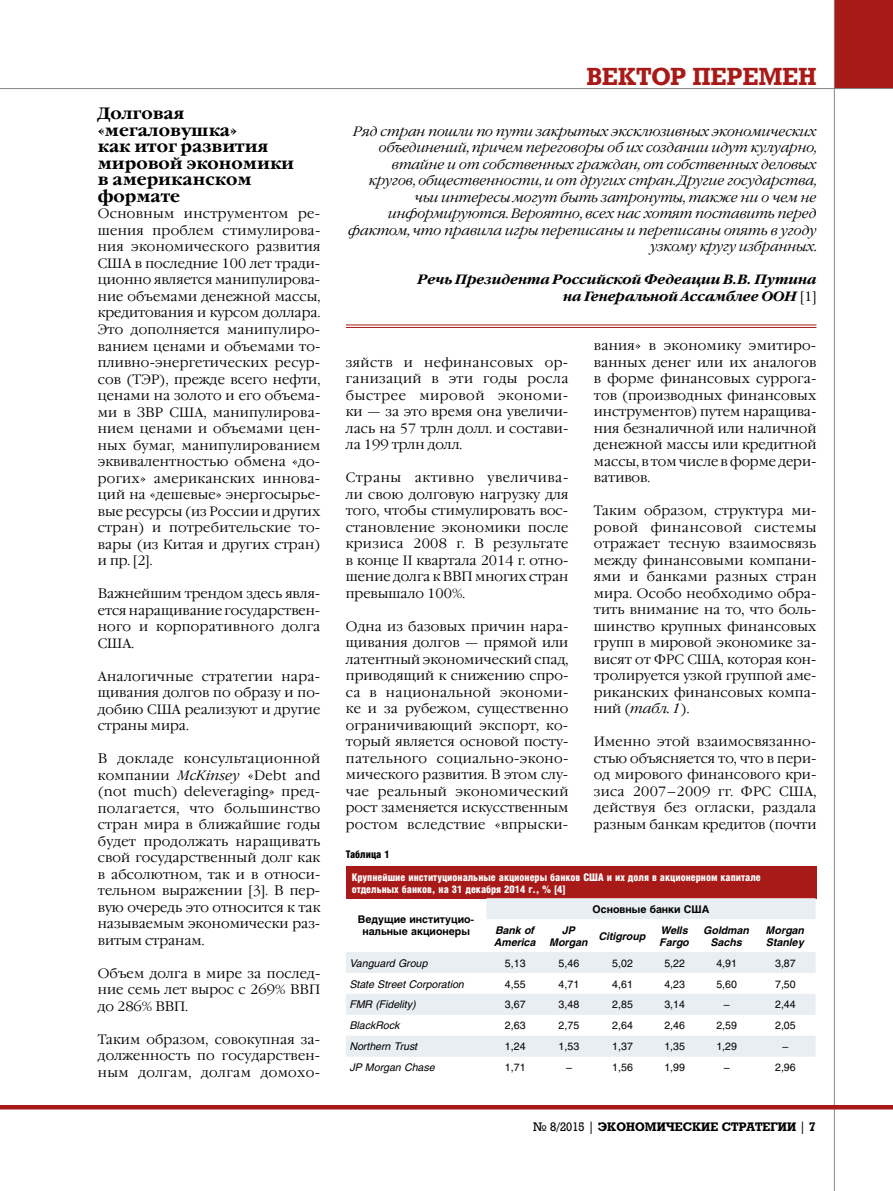
<style>
.page{position:relative;width:893px;height:1191px;background:#fff}
.page>*{position:absolute;margin:0;border:0;box-sizing:border-box;transform-origin:0 0}
.t1{font:700 24px "Rodeo";letter-spacing:.005em;color:#a81a18}
.t2{font:700 16.5px/16.5px "Garamond C";color:#000}
.t3{font:300 13.5px/16.5px "Garamond C";letter-spacing:.005em;color:#000;text-align:justify}
.t4{font:italic 300 13.5px/16.5px "Garamond C";color:#000;text-align:right}
.t5{font:italic 700 13.5px/16.5px "Garamond C";color:#000;text-align:right}
.t6{font:700 12px "Rodeo";color:#000}
.t7{font:10.5px "Helios";color:#000}
.t8{font:900 10.5px/12px "Helios Cond";color:#fff}
.t9{font:italic 10.5px "Helios";color:#000}
.t10{font:italic 700 10.5px/12px "Helios";color:#000}
.t11{font:700 10.5px/12px "Helios";color:#000;text-align:center}
.t12{font:900 10.5px "Helios Cond";color:#000}
.s1{font-style:italic}
.s2{font-weight:300;font-style:normal}
.s3{font-weight:400}
</style>
<div class="page">
<div style="left:834px;top:0;width:59px;height:89px;background:#a81a18"></div>
<hr style="left:0;top:88px;width:893px;height:1px;background:#868786">
<hr style="left:834px;top:0;width:1px;height:1191px;background:#868786">
<hr style="left:0;top:1105px;width:893px;height:4px;background:#a81a18">
<div style="left:346px;top:866px;width:470px;height:32px;background:#a81a18"></div>
<hr style="left:346px;top:325px;width:470px;height:1px;background:#a81a18">
<hr style="left:346px;top:327px;width:470px;height:1px;background:#a81a18">
<svg style="left:346px;top:898px;width:469px;height:158px"></svg>
<p class="t2" style="left:98px;top:106px;width:198px">Долговая «мегаловушка»<br>как итог развития мировой экономики в американском формате</p>
<p class="t3" style="left:98px;top:206px;width:224px">Основным инструментом ре&shy;шения проблем стимулирова&shy;ния экономического развития США в последние 100 лет тради&shy;ционно является манипулирова&shy;ние объемами денежной массы, кредитования и курсом доллара.<br>Это дополняется манипулиро&shy;ванием ценами и объемами то&shy;пливно-энергетических ресур&shy;сов (ТЭР), прежде всего нефти, ценами на золото и его объема&shy;ми в ЗВР США, манипулирова&shy;нием ценами и объемами цен&shy;ных бумаг, манипулированием эквивалентностью обмена «до&shy;рогих» американских иннова&shy;ций на «дешевые» энергосырье&shy;вые ресурсы (из России и других стран) и потребительские то&shy;вары (из Китая и других стран) и пр. [2].</p>
<p class="t3" style="left:98px;top:585px;width:224px">Важнейшим трендом здесь явля&shy;ется наращивание государствен&shy;ного и корпоративного долга США.</p>
<p class="t3" style="left:98px;top:668px;width:224px">Аналогичные стратегии нара&shy;щивания долгов по образу и по&shy;добию США реализуют и другие страны мира.</p>
<p class="t3" style="left:98px;top:750px;width:224px">В докладе консультационной компании <span class="s1">McKinsey</span> «Debt and (not much) deleveraging» пред&shy;полагается, что большинство стран мира в ближайшие годы будет продолжать наращивать свой государственный долг как в абсолютном, так и в относи&shy;тельном выражении [3]. В пер&shy;вую очередь это относится к так называемым экономически раз&shy;витым странам.</p>
<p class="t3" style="left:98px;top:965px;width:224px">Объем долга в мире за послед&shy;ние семь лет вырос с 269% ВВП до 286% ВВП.</p>
<p class="t3" style="left:98px;top:1031px;width:224px">Таким образом, совокупная за&shy;долженность по государствен&shy;ным долгам, долгам домохо-</p>
<h1 class="t1" style="left:587px;top:62px;width:231px">ВЕКТОР ПЕРЕМЕН</h1>
<p class="t4" style="left:348px;top:124px;width:470px">Ряд стран пошли по пути закрытых эксклюзивных экономических объединений, причем переговоры об их создании идут кулуарно, втайне и от собственных граждан, от собственных деловых кругов, общественности, и от других стран. Другие государства, чьи интересы могут быть затронуты, также ни о чем не информируются. Вероятно, всех нас хотят поставить перед фактом, что правила игры переписаны и переписаны опять в угоду узкому кругу избранных.</p>
<p class="t5" style="left:418px;top:272px;width:400px">Речь Президента Российской Федеации В.В. Путина на Генеральной Ассамблее ООН <span class="s2">[1]</span></p>
<p class="t3" style="left:346px;top:354px;width:224px">зяйств и нефинансовых ор&shy;ганизаций в эти годы росла быстрее мировой экономи&shy;ки — за это время она увеличи&shy;лась на 57 трлн долл. и состави&shy;ла 199 трлн долл.</p>
<p class="t3" style="left:346px;top:470px;width:224px">Страны активно увеличива&shy;ли свою долговую нагрузку для того, чтобы стимулировать вос&shy;становление экономики после кризиса 2008 г. В результате в конце II квартала 2014 г. отно&shy;шение долга к ВВП многих стран превышало 100%.</p>
<p class="t3" style="left:346px;top:618px;width:224px">Одна из базовых причин нара&shy;щивания долгов — прямой или латентный экономический спад, приводящий к снижению спро&shy;са в национальной экономи&shy;ке и за рубежом, существенно ограничивающий экспорт, ко&shy;торый является основой посту&shy;пательного социально-эконо&shy;мического развития. В этом слу&shy;чае реальный экономический рост заменяется искусственным ростом вследствие «впрыски-</p>
<p class="t12" style="left:346px;top:848px;width:45px">Таблица 1</p>
<p class="t3" style="left:594px;top:338px;width:224px">вания» в экономику эмитиро&shy;ванных денег или их аналогов в форме финансовых суррога&shy;тов (производных финансовых инструментов) путем наращива&shy;ния безналичной или наличной денежной массы или кредитной массы, в том числе в форме дери&shy;вативов.</p>
<p class="t3" style="left:594px;top:503px;width:224px">Таким образом, структура ми&shy;ровой финансовой системы отражает тесную взаимосвязь между финансовыми компани&shy;ями и банками разных стран мира. Особо необходимо обра&shy;тить внимание на то, что боль&shy;шинство крупных финансовых групп в мировой экономике за&shy;висят от ФРС США, которая кон&shy;тролируется узкой группой аме&shy;риканских финансовых компа&shy;ний (<span class="s1">табл. 1</span>).</p>
<p class="t3" style="left:594px;top:734px;width:224px">Именно этой взаимосвязанно&shy;стью объясняется то, что в пери&shy;од мирового финансового кри&shy;зиса 2007–2009 гг. ФРС США, действуя без огласки, раздала разным банкам кредитов (почти</p>
<p class="t8" style="left:352px;top:870px;width:410px">Крупнейшие институциональные акционеры банков США и их доля в акционерном капитале отдельных банков, на 31 декабря 2014 г., % [4]</p>
<p class="t11" style="left:358px;top:913px;width:118px">Ведущие институцио&shy;нальные акционеры</p>
<p class="t11" style="left:593px;top:903px;width:118px">Основные банки США</p>
<p class="t10" style="left:494px;top:924px;width:43px">Bank of<br>America</p>
<p class="t10" style="left:550px;top:924px;width:40px;text-align:center">JP<br>Morgan</p>
<p class="t10" style="left:599px;top:930px;width:48px">Citigroup</p>
<p class="t10" style="left:660px;top:924px;width:31px">Wells<br>Fargo</p>
<p class="t10" style="left:704px;top:924px;width:47px;text-align:center">Goldman<br>Sachs</p>
<p class="t10" style="left:766px;top:924px;width:40px">Morgan<br>Stanley</p>
<p class="t9" style="left:350px;top:956px;width:79px">Vanguard Group</p>
<p class="t7" style="left:505px;top:956px;width:22px">5,13</p>
<p class="t7" style="left:559px;top:956px;width:22px">5,46</p>
<p class="t7" style="left:612px;top:956px;width:22px">5,02</p>
<p class="t7" style="left:664px;top:956px;width:22px">5,22</p>
<p class="t7" style="left:716px;top:956px;width:22px">4,91</p>
<p class="t7" style="left:775px;top:956px;width:22px">3,87</p>
<p class="t9" style="left:350px;top:977px;width:116px">State Street Corporation</p>
<p class="t7" style="left:505px;top:977px;width:22px">4,55</p>
<p class="t7" style="left:559px;top:977px;width:22px">4,71</p>
<p class="t7" style="left:612px;top:977px;width:22px">4,61</p>
<p class="t7" style="left:664px;top:977px;width:22px">4,23</p>
<p class="t7" style="left:716px;top:977px;width:22px">5,60</p>
<p class="t7" style="left:775px;top:977px;width:22px">7,50</p>
<p class="t9" style="left:350px;top:998px;width:68px">FMR (Fidelity)</p>
<p class="t7" style="left:505px;top:998px;width:22px">3,67</p>
<p class="t7" style="left:559px;top:998px;width:22px">3,48</p>
<p class="t7" style="left:612px;top:998px;width:22px">2,85</p>
<p class="t7" style="left:664px;top:998px;width:22px">3,14</p>
<p class="t7" style="left:724px;top:998px;width:7px">–</p>
<p class="t7" style="left:775px;top:998px;width:22px">2,44</p>
<p class="t9" style="left:350px;top:1019px;width:52px">BlackRock</p>
<p class="t7" style="left:505px;top:1019px;width:22px">2,63</p>
<p class="t7" style="left:559px;top:1019px;width:22px">2,75</p>
<p class="t7" style="left:612px;top:1019px;width:22px">2,64</p>
<p class="t7" style="left:664px;top:1019px;width:22px">2,46</p>
<p class="t7" style="left:716px;top:1019px;width:22px">2,59</p>
<p class="t7" style="left:775px;top:1019px;width:22px">2,05</p>
<p class="t9" style="left:350px;top:1040px;width:69px">Northern Trust</p>
<p class="t7" style="left:505px;top:1040px;width:22px">1,24</p>
<p class="t7" style="left:559px;top:1040px;width:22px">1,53</p>
<p class="t7" style="left:612px;top:1040px;width:22px">1,37</p>
<p class="t7" style="left:664px;top:1040px;width:22px">1,35</p>
<p class="t7" style="left:716px;top:1040px;width:22px">1,29</p>
<p class="t7" style="left:782px;top:1040px;width:7px">–</p>
<p class="t9" style="left:350px;top:1061px;width:87px">JP Morgan Chase</p>
<p class="t7" style="left:505px;top:1061px;width:22px">1,71</p>
<p class="t7" style="left:566px;top:1061px;width:7px">–</p>
<p class="t7" style="left:612px;top:1061px;width:22px">1,56</p>
<p class="t7" style="left:664px;top:1061px;width:22px">1,99</p>
<p class="t7" style="left:724px;top:1061px;width:7px">–</p>
<p class="t7" style="left:775px;top:1061px;width:22px">2,96</p>
<p class="t6" style="left:533px;top:1119px;width:284px"><span class="s3">№ 8/2015 |</span> ЭКОНОМИЧЕСКИЕ СТРАТЕГИИ <span class="s3">|</span> 7</p>
</div>
